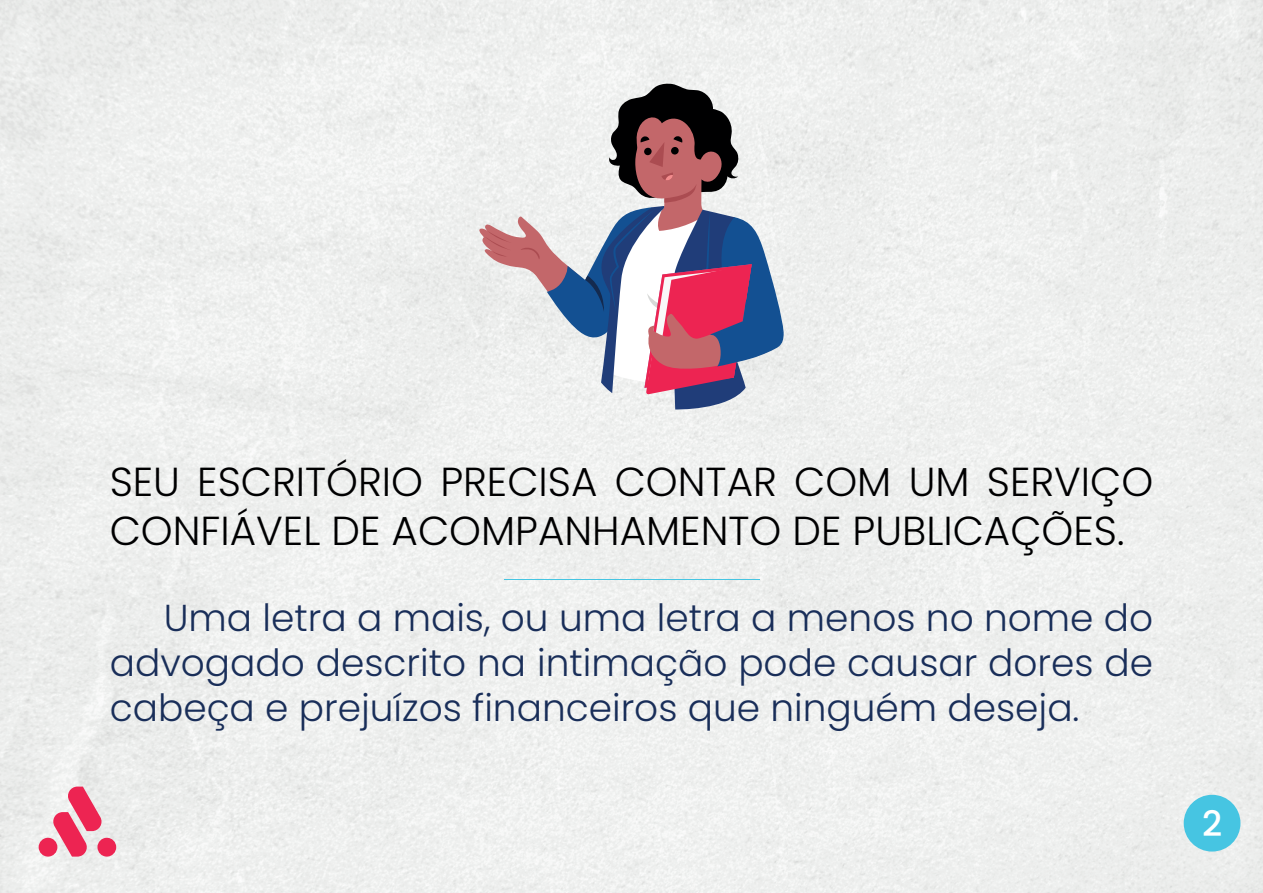
<style>
.page{position:relative;width:1263px;height:893px;background:#fff}
.page>*{position:absolute;margin:0;border:0;box-sizing:border-box;transform-origin:0 0}
.t1{font:300 40.5px/48.6px "Poppins";color:#000001}
.t2{font:300 37.5px/45px "Poppins";color:#192e59;text-align:justify}
.t3{font:500 35.1px "Poppins";color:#fff}
</style>
<div class="page">
<div style="left:0;top:495px;width:1263px;height:398px;background:#eeefee"></div>
<div style="left:1184px;top:795px;width:56px;height:56px;background:#46c5e2;border-radius:50%"></div>
<div style="left:39px;top:838px;width:18px;height:19px;background:#ed2452;border-radius:50%"></div>
<div style="left:97px;top:838px;width:19px;height:19px;background:#ed2452;border-radius:50%"></div>
<svg style="left:51px;top:787px;width:53px;height:70px"></svg>
<svg style="left:478px;top:83px;width:306px;height:328px"></svg>
<hr style="left:504px;top:579px;width:255px;height:1px;background:#46c5e2">
<p class="t1" style="left:110px;top:458px;width:1045px">SEU ESCRITÓRIO PRECISA CONTAR COM UM SERVIÇO<br>CONFIÁVEL DE ACOMPANHAMENTO DE PUBLICAÇÕES.</p>
<p class="t2" style="left:110px;top:596px;width:1045px;text-indent:54px">Uma letra a mais, ou uma letra a menos no nome do advogado descrito na intimação pode causar dores de cabeça e prejuízos financeiros que ninguém deseja.</p>
<p class="t3" style="left:1202px;top:803px;width:22px">2</p>
</div>
